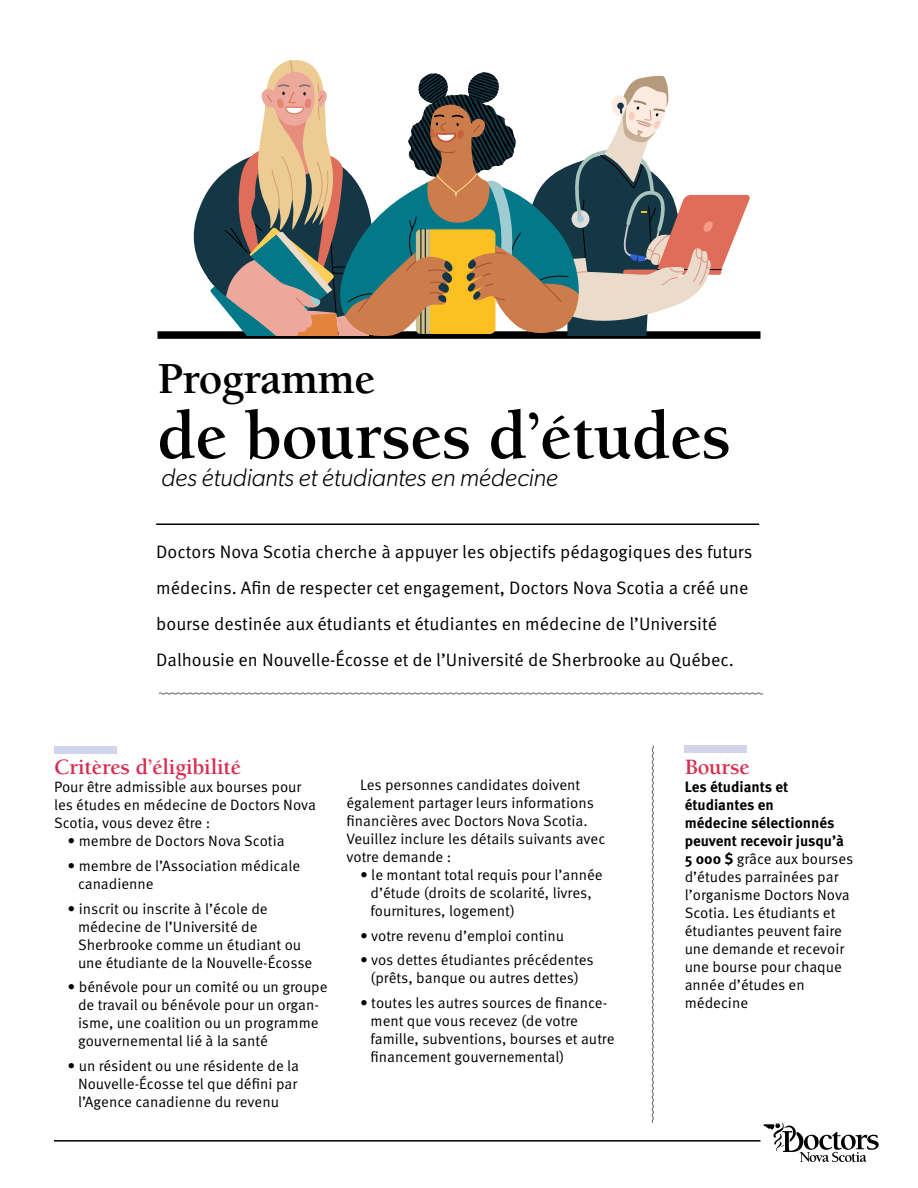
<style>
.page{position:relative;width:918px;height:1188px;background:#fff}
.page>*{position:absolute;margin:0;border:0;box-sizing:border-box;transform-origin:0 0}
.t1{font:700 69.6px "Berkeley Std";letter-spacing:-.01em;color:#000}
.t2{font:700 45.6px "Berkeley Std";letter-spacing:-.01em;color:#000}
.t3{font:italic 300 25.5px "Gibson";letter-spacing:-.01em;color:#000}
.t4{font:700 22.5px "Berkeley Std";letter-spacing:-.01em;color:#d72e50}
.t5{font:18px/36px "Meta OT Norm";color:#000}
.t6{font:15px/18px "Meta OT Norm";color:#000}
.t7{font:700 15px/18px "Meta OT";color:#000}
.s1{font-family:"Meta OT";font-weight:700}
</style>
<div class="page">
<div style="left:54px;top:746px;width:62px;height:8px;background:#d1d5ec"></div>
<div style="left:685px;top:746px;width:62px;height:7px;background:#d1d5ec"></div>
<svg style="left:652px;top:745px;width:2px;height:378px"></svg>
<svg style="left:158px;top:692px;width:605px;height:3px"></svg>
<hr style="left:156px;top:524px;width:603px;height:1px;background:#000">
<hr style="left:54px;top:1140px;width:706px;height:2px;background:#000">
<div style="left:158px;top:331px;width:602px;height:8px;background:#000"></div>
<svg style="left:763px;top:1123px;width:116px;height:39px"></svg>
<svg style="left:189px;top:60px;width:561px;height:276px"></svg>
<h2 class="t2" style="left:158px;top:354px;width:220px">Programme</h2>
<h1 class="t1" style="left:158px;top:399px;width:575px">de bourses d’études</h1>
<h3 class="t3" style="left:161px;top:462px;width:399px">des étudiants et étudiantes en médecine</h3>
<p class="t5" style="left:156px;top:534px;width:598px">Doctors Nova Scotia cherche à appuyer les objectifs pédagogiques des futurs médecins. Afin de respecter cet engagement, Doctors Nova Scotia a créé une bourse destinée aux étudiants et étudiantes en médecine de l’Université Dalhousie en Nouvelle-Écosse et de l’Université de Sherbrooke au Québec.</p>
<h3 class="t4" style="left:54px;top:755px;width:189px">Critères d’éligibilité</h3>
<p class="t6" style="left:54px;top:778px;width:264px">Pour être admissible aux bourses pour les études en médecine de Doctors Nova<br>Scotia, vous devez être :</p>
<p class="t6" style="left:68px;top:832px;width:219px">• membre de Doctors Nova Scotia</p>
<p class="t6" style="left:78px;top:857px;width:224px;text-indent:-10px">• membre de l’Association médicale canadienne</p>
<p class="t6" style="left:78px;top:899px;width:236px;text-indent:-10px">• inscrit ou inscrite à l’école de médecine de l’Université de<br>Sherbrooke comme un étudiant ou une étudiante de la Nouvelle-Écosse</p>
<p class="t6" style="left:78px;top:978px;width:251px;text-indent:-10px">• bénévole pour un comité ou un groupe de travail ou bénévole pour un organ&shy;isme, une coalition ou un programme gouvernemental lié à la santé</p>
<p class="t6" style="left:78px;top:1057px;width:223px;text-align:justify;text-indent:-10px">• un résident ou une résidente de la Nouvelle-Écosse tel que défini par l’Agence canadienne du revenu</p>
<p class="t6" style="left:346px;top:776px;width:260px;text-indent:14px">Les personnes candidates doivent également partager leurs informations financières avec Doctors Nova Scotia.<br>Veuillez inclure les détails suivants avec votre demande :</p>
<p class="t6" style="left:370px;top:866px;width:234px;text-indent:-10px">• le montant total requis pour l’année d’étude (droits de scolarité, livres, fournitures, logement)</p>
<p class="t6" style="left:360px;top:927px;width:206px">• votre revenu d’emploi continu</p>
<p class="t6" style="left:360px;top:951px;width:235px;text-align:center">• vos dettes étudiantes précédentes (prêts, banque ou autres dettes)</p>
<p class="t6" style="left:370px;top:994px;width:246px;text-indent:-10px">• toutes les autres sources de finance&shy;ment que vous recevez (de votre famille, subventions, bourses et autre financement gouvernemental)</p>
<h3 class="t4" style="left:685px;top:755px;width:67px">Bourse</h3>
<p class="t7" style="left:685px;top:778px;width:161px">Les étudiants et étudiantes en<br>médecine sélectionnés peuvent recevoir jusqu’à</p>
<p class="t6" style="left:685px;top:850px;width:170px"><span class="s1">5 000 $</span> grâce aux bourses d’études parrainées par l’organisme Doctors Nova<br>Scotia. Les étudiants et étudiantes peuvent faire une demande et recevoir une bourse pour chaque année d’études en médecine</p>
</div>
